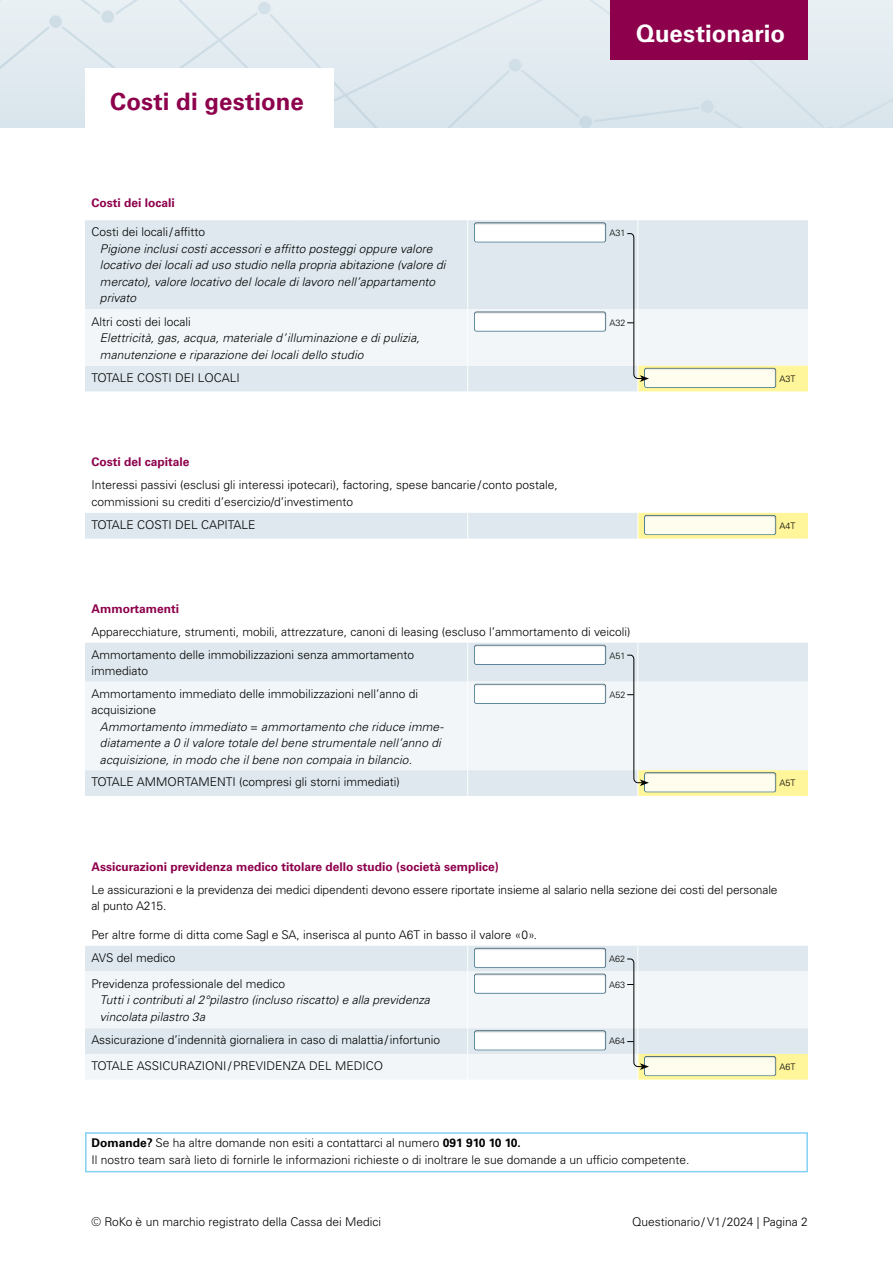
<style>
.page{position:relative;width:893px;height:1263px;background:#fff}
.page>*{position:absolute;margin:0;border:0;box-sizing:border-box;transform-origin:0 0}
.t1{font:700 24px "Univers LT Pro 65";color:#8d004c}
.t2{font:700 24px "Univers LT Pro 65";color:#fff}
.t3{font:300 12px/16.5px "Univers LT Pro 45";color:#000}
.t4{font:italic 300 12px/16.5px "Univers LT Pro 45";letter-spacing:.01em;color:#000}
.t5{font:700 12px "Univers LT Pro 65";color:#8d004c}
.t6{font:300 9px "Univers LT Pro 45";color:#000}
.s1{font-family:"Univers LT Pro 65";font-weight:700}
</style>
<div class="page">
<div style="left:0;top:0;width:893px;height:5px;background:#e9f0f4"></div>
<div style="left:0;top:5px;width:893px;height:123px;background:#e1eaf0"></div>
<svg style="left:48px;top:14px;width:15px;height:15px"></svg>
<div style="left:47px;top:13px;width:17px;height:17px;border:2px solid #fff;border-radius:50%"></div>
<div style="left:257px;top:1px;width:15px;height:15px;background:#d9e5ec;border-radius:50%"></div>
<div style="left:256px;top:0;width:17px;height:17px;border:2px solid #fff;border-radius:50%"></div>
<div style="left:508px;top:58px;width:15px;height:15px;background:#d1dfe7;border-radius:50%"></div>
<div style="left:507px;top:57px;width:17px;height:17px;border:2px solid #fff;border-radius:50%"></div>
<svg style="left:577px;top:114px;width:17px;height:14px"></svg>
<div style="left:700px;top:99px;width:15px;height:15px;background:#cedde6;border-radius:50%"></div>
<div style="left:699px;top:98px;width:17px;height:17px;border:2px solid #fff;border-radius:50%"></div>
<div style="left:611px;top:0;width:197px;height:60px;background:#8d004c"></div>
<div style="left:85px;top:1132px;width:723px;height:40px;border:2px solid #83d0f5"></div>
<div style="left:85px;top:220px;width:723px;height:89px;background:#dee8ee"></div>
<svg style="left:85px;top:309px;width:723px;height:770px"></svg>
<svg style="left:638px;top:366px;width:170px;height:714px"></svg>
<hr style="left:467px;top:220px;width:1px;height:89px;background:#fff">
<hr style="left:638px;top:220px;width:1px;height:89px;background:#fff">
<hr style="left:467px;top:309px;width:1px;height:57px;background:#fff">
<svg style="left:467px;top:366px;width:1px;height:25px"></svg>
<hr style="left:297px;top:391px;width:1px;height:59px;background:#fff">
<hr style="left:467px;top:391px;width:1px;height:59px;background:#fff">
<hr style="left:638px;top:391px;width:1px;height:59px;background:#fff">
<svg style="left:467px;top:513px;width:1px;height:25px"></svg>
<hr style="left:297px;top:539px;width:1px;height:58px;background:#fff">
<hr style="left:467px;top:539px;width:1px;height:58px;background:#fff">
<hr style="left:638px;top:539px;width:1px;height:58px;background:#fff">
<hr style="left:467px;top:643px;width:1px;height:39px;background:#fff">
<hr style="left:638px;top:643px;width:1px;height:39px;background:#fff">
<hr style="left:467px;top:682px;width:1px;height:88px;background:#fff">
<svg style="left:467px;top:770px;width:1px;height:26px"></svg>
<hr style="left:297px;top:796px;width:1px;height:58px;background:#fff">
<hr style="left:467px;top:796px;width:1px;height:58px;background:#fff">
<hr style="left:638px;top:796px;width:1px;height:58px;background:#fff">
<hr style="left:467px;top:971px;width:1px;height:57px;background:#fff">
<svg style="left:467px;top:1050px;width:1px;height:29px"></svg>
<div style="left:461px;top:211px;width:159px;height:32px;background:#000;opacity:.2"></div>
<div style="left:461px;top:300px;width:159px;height:32px;background:#000;opacity:.2"></div>
<div style="left:632px;top:356px;width:158px;height:32px;background:#000;opacity:.2"></div>
<div style="left:632px;top:504px;width:158px;height:31px;background:#000;opacity:.2"></div>
<div style="left:461px;top:633px;width:159px;height:32px;background:#000;opacity:.2"></div>
<div style="left:461px;top:672px;width:159px;height:32px;background:#000;opacity:.2"></div>
<div style="left:632px;top:761px;width:158px;height:31px;background:#000;opacity:.2"></div>
<div style="left:461px;top:936px;width:159px;height:32px;background:#000;opacity:.2"></div>
<div style="left:461px;top:962px;width:159px;height:32px;background:#000;opacity:.2"></div>
<div style="left:461px;top:1019px;width:159px;height:31px;background:#000;opacity:.2"></div>
<div style="left:632px;top:1045px;width:158px;height:31px;background:#000;opacity:.2"></div>
<svg style="left:627px;top:233px;width:22px;height:158px"></svg>
<svg style="left:627px;top:655px;width:22px;height:141px"></svg>
<svg style="left:627px;top:946px;width:22px;height:134px"></svg>
<div style="left:85px;top:68px;width:248px;height:60px;background:#fff"></div>
<h1 class="t1" style="left:110px;top:85px;width:195px">Costi di gestione</h1>
<p class="t5" style="left:91px;top:195px;width:85px">Costi dei locali</p>
<p class="t3" style="left:91px;top:224px;width:115px">Costi dei locali/affitto</p>
<p class="t4" style="left:100px;top:240px;width:347px">Pigione inclusi costi accessori e affitto posteggi oppure valore locativo dei locali ad uso studio nella propria abitazione (valore di mercato), valore locativo del locale di lavoro nell’appartamento privato</p>
<p class="t3" style="left:91px;top:313px;width:101px">Altri costi dei locali</p>
<p class="t4" style="left:100px;top:330px;width:321px">Elettricità, gas, acqua, materiale d’illuminazione e di pulizia, manutenzione e riparazione dei locali dello studio</p>
<h1 class="t2" style="left:636px;top:17px;width:150px">Questionario</h1>
<p class="t6" style="left:609px;top:227px;width:18px">A31</p>
<p class="t6" style="left:609px;top:316px;width:18px">A32</p>
<p class="t3" style="left:91px;top:369px;width:150px">TOTALE COSTI DEI LOCALI</p>
<p class="t6" style="left:779px;top:373px;width:18px">A3T</p>
<p class="t5" style="left:91px;top:454px;width:100px">Costi del capitale</p>
<p class="t3" style="left:91px;top:476px;width:468px">Interessi passivi (esclusi gli interessi ipotecari), factoring, spese bancarie/conto postale, commissioni su crediti d’esercizio/d’investimento</p>
<p class="t3" style="left:91px;top:516px;width:166px">TOTALE COSTI DEL CAPITALE</p>
<p class="t6" style="left:779px;top:520px;width:18px">A4T</p>
<p class="t5" style="left:91px;top:601px;width:89px">Ammortamenti</p>
<p class="t3" style="left:91px;top:620px;width:540px;line-height:22.5px">Apparecchiature, strumenti, mobili, attrezzature, canoni di leasing (escluso l’ammortamento di veicoli)<br>Ammortamento delle immobilizzazioni senza ammortamento</p>
<p class="t3" style="left:91px;top:662px;width:58px">immediato</p>
<p class="t6" style="left:609px;top:650px;width:18px">A51</p>
<p class="t3" style="left:91px;top:685px;width:328px">Ammortamento immediato delle immobilizzazioni nell’anno di acquisizione</p>
<p class="t4" style="left:100px;top:718px;width:345px">Ammortamento immediato = ammortamento che riduce imme&shy;diatamente a 0 il valore totale del bene strumentale nell’anno di acquisizione, in modo che il bene non compaia in bilancio.</p>
<p class="t6" style="left:609px;top:689px;width:18px">A52</p>
<p class="t3" style="left:91px;top:773px;width:310px">TOTALE AMMORTAMENTI (compresi gli storni immediati)</p>
<p class="t6" style="left:779px;top:777px;width:18px">A5T</p>
<p class="t5" style="left:91px;top:858px;width:409px">Assicurazioni previdenza medico titolare dello studio (società semplice)</p>
<p class="t3" style="left:91px;top:881px;width:688px">Le assicurazioni e la previdenza dei medici dipendenti devono essere riportate insieme al salario nella sezione dei costi del personale al punto A215.</p>
<p class="t3" style="left:91px;top:923px;width:447px;line-height:22.5px">Per altre forme di ditta come Sagl e SA, inserisca al punto A6T in basso il valore «0».<br>AVS del medico</p>
<p class="t6" style="left:609px;top:953px;width:18px">A62</p>
<p class="t3" style="left:91px;top:975px;width:195px">Previdenza professionale del medico</p>
<p class="t4" style="left:100px;top:992px;width:331px">Tutti i contributi al 2°pilastro (incluso riscatto) e alla previdenza vincolata pilastro 3a</p>
<p class="t6" style="left:609px;top:978px;width:18px">A63</p>
<p class="t3" style="left:91px;top:1031px;width:350px">Assicurazione d’indennità giornaliera in caso di malattia /infortunio</p>
<p class="t6" style="left:609px;top:1035px;width:18px">A64</p>
<p class="t3" style="left:91px;top:1057px;width:293px">TOTALE ASSICURAZIONI/PREVIDENZA DEL MEDICO</p>
<p class="t6" style="left:779px;top:1061px;width:18px">A6T</p>
<p class="t3" style="left:91px;top:1134px;width:600px"><span class="s1">Domande?</span> Se ha altre domande non esiti a contattarci al numero <span class="s1">091 910 10 10.<br></span>Il nostro team sarà lieto di fornirle le informazioni richieste o di inoltrare le sue domande a un ufficio competente.</p>
<p class="t3" style="left:91px;top:1213px;width:291px">© RoKo è un marchio registrato della Cassa dei Medici</p>
<p class="t3" style="left:632px;top:1213px;width:177px">Questionario/ V1/2024 | Pagina 2</p>
</div>
